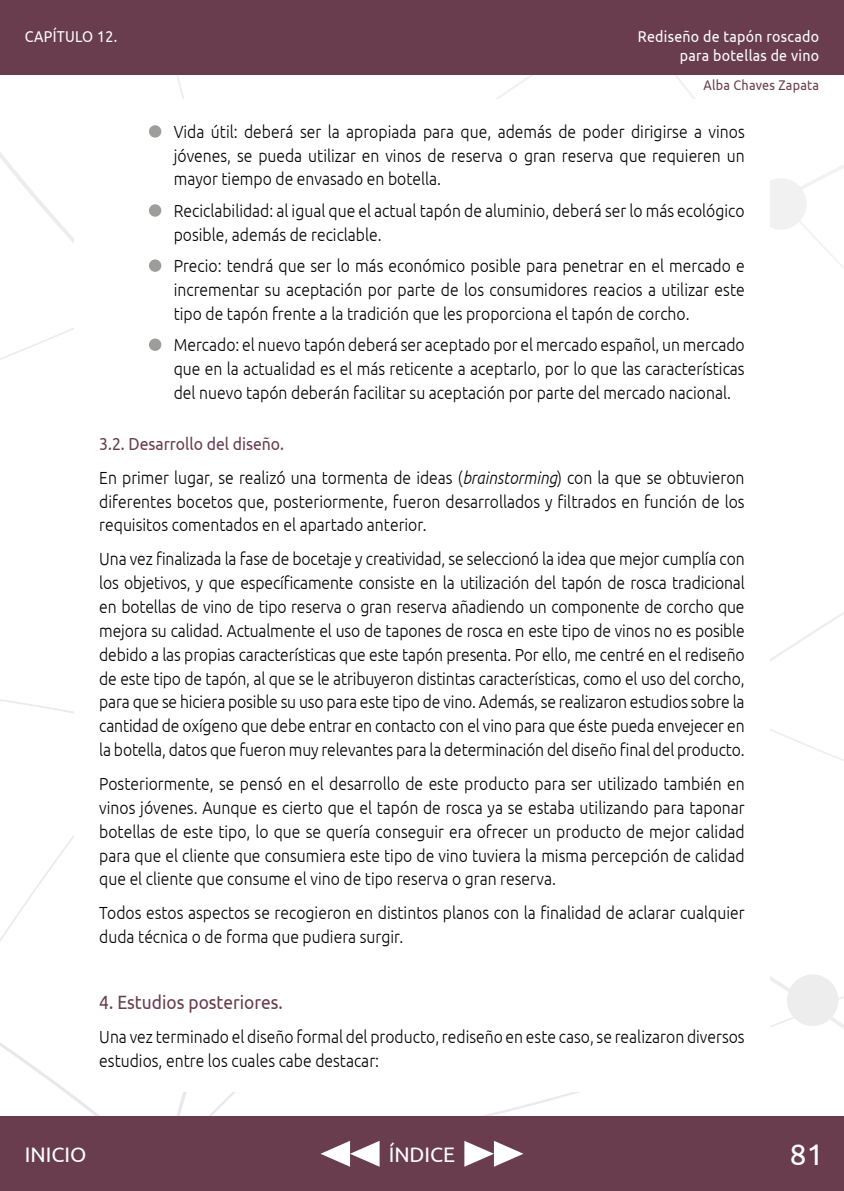
<style>
.page{position:relative;width:844px;height:1191px;background:#fff}
.page>*{position:absolute;margin:0;border:0;box-sizing:border-box;transform-origin:0 0}
.t1{font:29.75px "Ubuntu";color:#fff}
.t2{font:21px "Ubuntu";color:#fff}
.t3{font:19.25px "Ubuntu";color:#693d4e;scale:.9 1}
.t4{font:300 17.5px/23.8px "Ubuntu";color:#000;text-align:justify;scale:.9 1}
.t5{font:15.75px/18.9px "Ubuntu";letter-spacing:.02em;color:#fff;text-align:right;scale:.9 1}
.t6{font:14px "Ubuntu";letter-spacing:.02em;color:#693d4e;scale:.9 1}
.s1{font-weight:400;color:#693d4e}
.s2{font-style:italic}
</style>
<div class="page">
<svg style="left:214px;top:74px;width:629px;height:176px"></svg>
<div style="left:0;top:1116px;width:843px;height:75px;background:#693d4e"></div>
<div style="left:74px;top:99px;width:695px;height:992px;background:#fff"></div>
<svg style="left:464px;top:1141px;width:59px;height:25px"></svg>
<svg style="left:320px;top:1141px;width:59px;height:25px"></svg>
<div style="left:0;top:0;width:843px;height:74px;background:#693d4e"></div>
<div style="left:149px;top:125px;width:12px;height:13px;background:#9d9d9c;border-radius:50%"></div>
<div style="left:149px;top:204px;width:12px;height:13px;background:#9d9d9c;border-radius:50%"></div>
<div style="left:149px;top:259px;width:12px;height:13px;background:#9d9d9c;border-radius:50%"></div>
<div style="left:149px;top:338px;width:12px;height:13px;background:#9d9d9c;border-radius:50%"></div>
<p class="t5" style="left:25px;top:26px;width:104px">CAPÍTULO 12.</p>
<p class="t5" style="left:637px;top:26px;width:203px">Rediseño de tapón roscado para botellas de vino</p>
<p class="t6" style="left:703px;top:77px;width:130px">Alba Chaves Zapata</p>
<p class="t4" style="left:174px;top:119px;width:635px">Vida útil: deberá ser la apropiada para que, además de poder dirigirse a vinos jóvenes, se pueda utilizar en vinos de reserva o gran reserva que requieren un mayor tiempo de envasado en botella.</p>
<p class="t4" style="left:174px;top:198px;width:635px">Reciclabilidad: al igual que el actual tapón de aluminio, deberá ser lo más ecológico posible, además de reciclable.</p>
<p class="t4" style="left:174px;top:253px;width:635px">Precio: tendrá que ser lo más económico posible para penetrar en el mercado e incrementar su aceptación por parte de los consumidores reacios a utilizar este tipo de tapón frente a la tradición que les proporciona el tapón de corcho.</p>
<p class="t4" style="left:174px;top:332px;width:635px">Mercado: el nuevo tapón deberá ser aceptado por el mercado español, un mercado que en la actualidad es el más reticente a aceptarlo, por lo que las características del nuevo tapón deberán facilitar su aceptación por parte del mercado nacional.</p>
<p class="t4" style="left:99px;top:426px;width:718px;line-height:33.8px"><span class="s1">3.2. Desarrollo del diseño.<br></span>En primer lugar, se realizó una tormenta de ideas (<span class="s2">brainstorming</span>) con la que se obtuvieron</p>
<p class="t4" style="left:99px;top:489px;width:718px">diferentes bocetos que, posteriormente, fueron desarrollados y filtrados en función de los requisitos comentados en el apartado anterior.</p>
<p class="t4" style="left:99px;top:546px;width:718px">Una vez finalizada la fase de bocetaje y creatividad, se seleccionó la idea que mejor cumplía con los objetivos, y que específicamente consiste en la utilización del tapón de rosca tradicional en botellas de vino de tipo reserva o gran reserva añadiendo un componente de corcho que mejora su calidad. Actualmente el uso de tapones de rosca en este tipo de vinos no es posible debido a las propias características que este tapón presenta. Por ello, me centré en el rediseño de este tipo de tapón, al que se le atribuyeron distintas características, como el uso del corcho, para que se hiciera posible su uso para este tipo de vino. Además, se realizaron estudios sobre la cantidad de oxígeno que debe entrar en contacto con el vino para que éste pueda envejecer en la botella, datos que fueron muy relevantes para la determinación del diseño final del producto.</p>
<p class="t4" style="left:99px;top:771px;width:718px">Posteriormente, se pensó en el desarrollo de este producto para ser utilizado también en vinos jóvenes. Aunque es cierto que el tapón de rosca ya se estaba utilizando para taponar botellas de este tipo, lo que se quería conseguir era ofrecer un producto de mejor calidad para que el cliente que consumiera este tipo de vino tuviera la misma percepción de calidad que el cliente que consume el vino de tipo reserva o gran reserva.</p>
<p class="t4" style="left:99px;top:900px;width:718px">Todos estos aspectos se recogieron en distintos planos con la finalidad de aclarar cualquier duda técnica o de forma que pudiera surgir.</p>
<p class="t3" style="left:99px;top:990px;width:205px">4. Estudios posteriores.</p>
<p class="t4" style="left:99px;top:1024px;width:718px">Una vez terminado el diseño formal del producto, rediseño en este caso, se realizaron diversos estudios, entre los cuales cabe destacar:</p>
<p class="t2" style="left:25px;top:1141px;width:63px">INICIO</p>
<p class="t2" style="left:388px;top:1141px;width:68px">ÍNDICE</p>
<h1 class="t1" style="left:789px;top:1136px;width:35px">81</h1>
</div>
